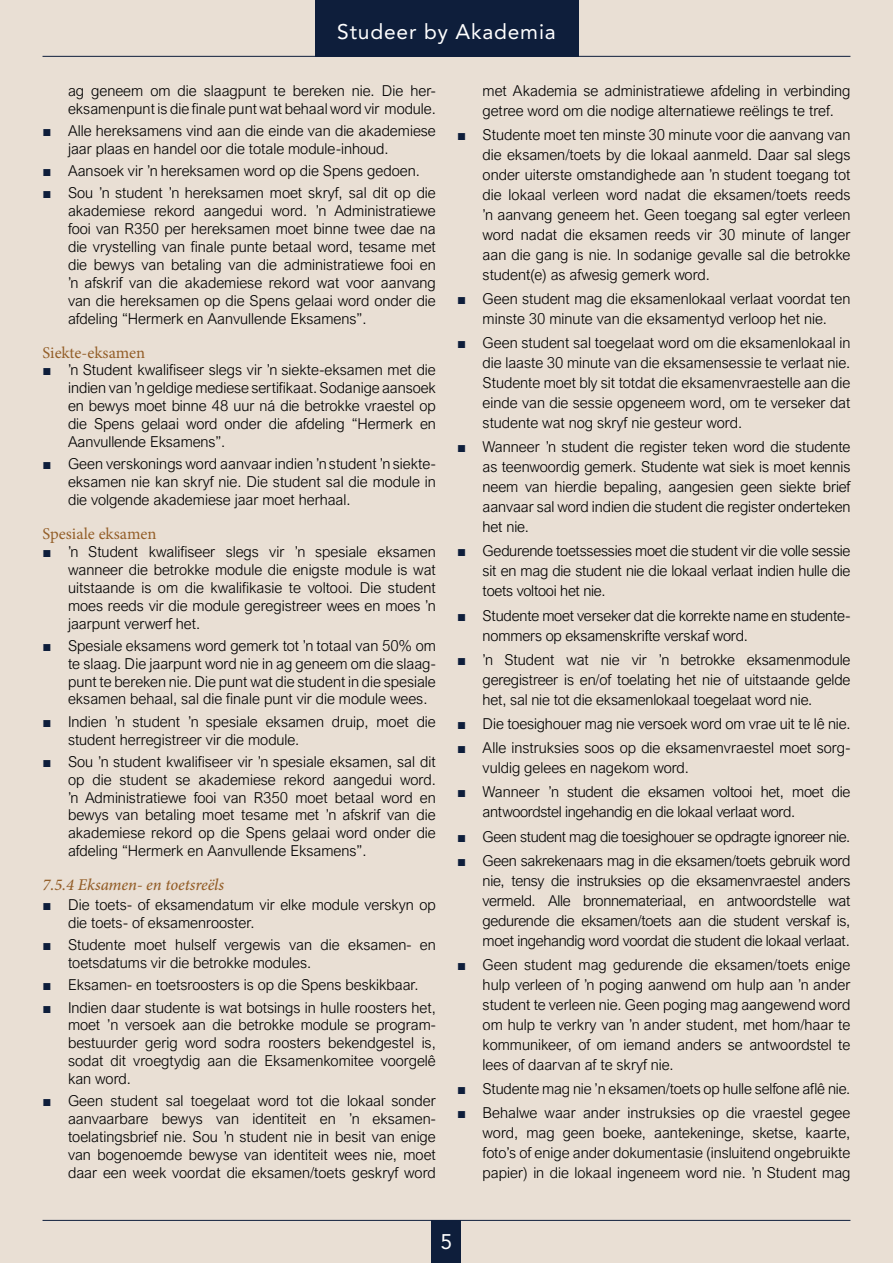
<style>
.page{position:relative;width:893px;height:1263px;background:#e9dfd4}
.page>*{position:absolute;margin:0;border:0;box-sizing:border-box;transform-origin:0 0}
.t1{font:21px "Avenir LT Std";letter-spacing:.04em;color:#fff}
.Kop_4{font:16.5px "Minion Pro";color:#935e28}
.Kop_3{font:italic 500 16.5px "Minion Pro";letter-spacing:-.005em;color:#935e28}
.t2{font:300 15px/17.9px "Arial Nova";color:#000;text-align:justify}
.t3{font:300 15px/20px "Arial Nova";letter-spacing:-.02em;color:#000}
.s1{font-family:"Arial";font-weight:400;color:#0e1e3b}
</style>
<div class="page">
<hr style="left:43px;top:56px;width:807px;height:1px;background:#0e1e3b">
<div style="left:432px;top:1220px;width:29px;height:43px;background:#0e1e3b"></div>
<hr style="left:43px;top:1220px;width:807px;height:1px;background:#0e1e3b">
<div style="left:315px;top:0;width:263px;height:57px;background:#0e1e3b"></div>
<h1 class="t1" style="left:337px;top:19px;width:220px">Studeer by Akademia</h1>
<p class="t2" style="left:68px;top:82px;width:369px">ag geneem om die slaagpunt te bereken nie. Die her&shy;eksamenpunt is die finale punt wat behaal word vir module.</p>
<p class="t2" style="left:68px;top:122px;width:369px;text-indent:-26px"><span class="s1">■</span> Alle hereksamens vind aan die einde van die akademiese jaar plaas en handel oor die totale module-inhoud.</p>
<p class="t2" style="left:43px;top:162px;width:379px"><span class="s1">■</span> Aansoek vir ’n hereksamen word op die Spens gedoen.</p>
<p class="t2" style="left:68px;top:184px;width:369px;text-indent:-26px"><span class="s1">■</span> Sou ’n student ’n hereksamen moet skryf, sal dit op die akademiese rekord aangedui word. ’n Administratiewe fooi van R350 per hereksamen moet binne twee dae na die vrystelling van finale punte betaal word, tesame met die bewys van betaling van die administratiewe fooi en ’n afskrif van die akademiese rekord wat voor aanvang van die hereksamen op die Spens gelaai word onder die afdeling “Hermerk en Aanvullende Eksamens”.</p>
<p class="Kop_4" style="left:43px;top:341px;width:104px">Siekte-eksamen</p>
<p class="t2" style="left:68px;top:361px;width:369px;text-indent:-26px"><span class="s1">■</span> ’n Student kwalifiseer slegs vir ’n siekte-eksamen met die indien van ’n geldige mediese sertifikaat. Sodanige aansoek en bewys moet binne 48 uur ná die betrokke vraestel op die Spens gelaai word onder die afdeling “Hermerk en Aanvullende Eksamens”.</p>
<p class="t2" style="left:68px;top:455px;width:369px;text-indent:-26px"><span class="s1">■</span> Geen verskonings word aanvaar indien ’n student ’n siekte&shy;eksamen nie kan skryf nie. Die student sal die module in die volgende akademiese jaar moet herhaal.</p>
<p class="Kop_4" style="left:43px;top:523px;width:116px">Spesiale eksamen</p>
<p class="t2" style="left:68px;top:543px;width:369px;text-indent:-26px"><span class="s1">■</span> ’n Student kwalifiseer slegs vir ’n spesiale eksamen wanneer die betrokke module die enigste module is wat uitstaande is om die kwalifikasie te voltooi. Die student moes reeds vir die module geregistreer wees en moes ’n jaarpunt verwerf het.</p>
<p class="t2" style="left:68px;top:636px;width:369px;text-indent:-26px"><span class="s1">■</span> Spesiale eksamens word gemerk tot ’n totaal van 50% om te slaag. Die jaarpunt word nie in ag geneem om die slaag&shy;punt te bereken nie. Die punt wat die student in die spesiale eksamen behaal, sal die finale punt vir die module wees.</p>
<p class="t2" style="left:68px;top:712px;width:369px;text-indent:-26px"><span class="s1">■</span> Indien ’n student ’n spesiale eksamen druip, moet die student herregistreer vir die module.</p>
<p class="t2" style="left:68px;top:752px;width:369px;text-indent:-26px"><span class="s1">■</span> Sou ’n student kwalifiseer vir ’n spesiale eksamen, sal dit op die student se akademiese rekord aangedui word. ’n Administratiewe fooi van R350 moet betaal word en bewys van betaling moet tesame met ’n afskrif van die akademiese rekord op die Spens gelaai word onder die afdeling “Hermerk en Aanvullende Eksamens”.</p>
<p class="Kop_3" style="left:43px;top:873px;width:183px">7.5.4 Eksamen- en toetsreëls</p>
<p class="t2" style="left:68px;top:896px;width:369px;text-indent:-26px"><span class="s1">■</span> Die toets- of eksamendatum vir elke module verskyn op die toets- of eksamenrooster.</p>
<p class="t2" style="left:68px;top:936px;width:369px;text-indent:-26px"><span class="s1">■</span> Studente moet hulself vergewis van die eksamen- en toetsdatums vir die betrokke modules.</p>
<p class="t2" style="left:43px;top:976px;width:378px"><span class="s1">■</span> Eksamen- en toetsroosters is op die Spens beskikbaar.</p>
<p class="t2" style="left:68px;top:998px;width:369px;text-indent:-26px"><span class="s1">■</span> Indien daar studente is wat botsings in hulle roosters het, moet ’n versoek aan die betrokke module se program&shy;bestuurder gerig word sodra roosters bekendgestel is, sodat dit vroegtydig aan die Eksamenkomitee voorgelê kan word.</p>
<p class="t2" style="left:68px;top:1092px;width:369px;text-indent:-26px"><span class="s1">■</span> Geen student sal toegelaat word tot die lokaal sonder aanvaarbare bewys van identiteit en ’n eksamen&shy;toelatingsbrief nie. Sou ’n student nie in besit van enige van bogenoemde bewyse van identiteit wees nie, moet daar een week voordat die eksamen/toets geskryf word</p>
<p class="t2" style="left:483px;top:81px;width:369px;line-height:20px">met Akademia se administratiewe afdeling in verbinding getree word om die nodige alternatiewe reëlings te tref.</p>
<p class="t2" style="left:483px;top:125px;width:369px;line-height:20px;text-indent:-26px"><span class="s1">■</span> Studente moet ten minste 30 minute voor die aanvang van die eksamen/toets by die lokaal aanmeld. Daar sal slegs onder uiterste omstandighede aan ’n student toegang tot die lokaal verleen word nadat die eksamen/toets reeds ’n aanvang geneem het. Geen toegang sal egter verleen word nadat die eksamen reeds vir 30 minute of langer aan die gang is nie. In sodanige gevalle sal die betrokke student(e) as afwesig gemerk word.</p>
<p class="t2" style="left:457px;top:289px;width:395px;line-height:20px;text-align:center"><span class="s1">■</span> Geen student mag die eksamenlokaal verlaat voordat ten minste 30 minute van die eksamentyd verloop het nie.</p>
<p class="t2" style="left:483px;top:333px;width:369px;line-height:20px;text-indent:-26px"><span class="s1">■</span> Geen student sal toegelaat word om die eksamenlokaal in die laaste 30 minute van die eksamensessie te verlaat nie.<br>Studente moet bly sit totdat die eksamenvraestelle aan die einde van die sessie opgeneem word, om te verseker dat studente wat nog skryf nie gesteur word.</p>
<p class="t2" style="left:483px;top:437px;width:369px;line-height:20px;text-indent:-26px"><span class="s1">■</span> Wanneer ’n student die register teken word die studente as teenwoordig gemerk. Studente wat siek is moet kennis neem van hierdie bepaling, aangesien geen siekte brief aanvaar sal word indien die student die register onderteken het nie.</p>
<p class="t2" style="left:483px;top:541px;width:369px;line-height:20px;text-indent:-26px"><span class="s1">■</span> Gedurende toetssessies moet die student vir die volle sessie sit en mag die student nie die lokaal verlaat indien hulle die toets voltooi het nie.</p>
<p class="t2" style="left:483px;top:605px;width:369px;line-height:20px;text-indent:-26px"><span class="s1">■</span> Studente moet verseker dat die korrekte name en studente&shy;nommers op eksamenskrifte verskaf word.</p>
<p class="t2" style="left:483px;top:649px;width:369px;line-height:20px;text-indent:-26px"><span class="s1">■</span> ’n Student wat nie vir ’n betrokke eksamenmodule geregistreer is en/of toelating het nie of uitstaande gelde het, sal nie tot die eksamenlokaal toegelaat word nie.</p>
<p class="t2" style="left:457px;top:715px;width:395px"><span class="s1">■</span> Die toesighouer mag nie versoek word om vrae uit te lê nie.</p>
<p class="t2" style="left:483px;top:738px;width:369px;line-height:20px;text-indent:-26px"><span class="s1">■</span> Alle instruksies soos op die eksamenvraestel moet sorg&shy;vuldig gelees en nagekom word.</p>
<p class="t3" style="left:483px;top:782px;width:369px;text-indent:-26px"><span class="s1">■</span> Wanneer ’n student die eksamen voltooi het, moet die antwoordstel ingehandig en die lokaal verlaat word.</p>
<p class="t3" style="left:457px;top:826px;width:395px"><span class="s1">■</span> Geen student mag die toesighouer se opdragte ignoreer nie.</p>
<p class="t2" style="left:483px;top:850px;width:369px;line-height:20px;text-indent:-26px"><span class="s1">■</span> Geen sakrekenaars mag in die eksamen/toets gebruik word nie, tensy die instruksies op die eksamenvraestel anders vermeld. Alle bronnemateriaal, en antwoordstelle wat gedurende die eksamen/toets aan die student verskaf is, moet ingehandig word voordat die student die lokaal verlaat.</p>
<p class="t2" style="left:483px;top:954px;width:369px;line-height:20px;text-indent:-26px"><span class="s1">■</span> Geen student mag gedurende die eksamen/toets enige hulp verleen of ’n poging aanwend om hulp aan ’n ander student te verleen nie. Geen poging mag aangewend word om hulp te verkry van ’n ander student, met hom/haar te kommunikeer, of om iemand anders se antwoordstel te lees of daarvan af te skryf nie.</p>
<p class="t2" style="left:457px;top:1079px;width:395px"><span class="s1">■</span> Studente mag nie ’n eksamen/toets op hulle selfone aflê nie.</p>
<p class="t2" style="left:483px;top:1103px;width:369px;line-height:20px;text-indent:-26px"><span class="s1">■</span> Behalwe waar ander instruksies op die vraestel gegee word, mag geen boeke, aantekeninge, sketse, kaarte, foto’s of enige ander dokumentasie (insluitend ongebruikte papier) in die lokaal ingeneem word nie. ’n Student mag</p>
<h1 class="t1" style="left:441px;top:1229px;width:13px">5</h1>
</div>
